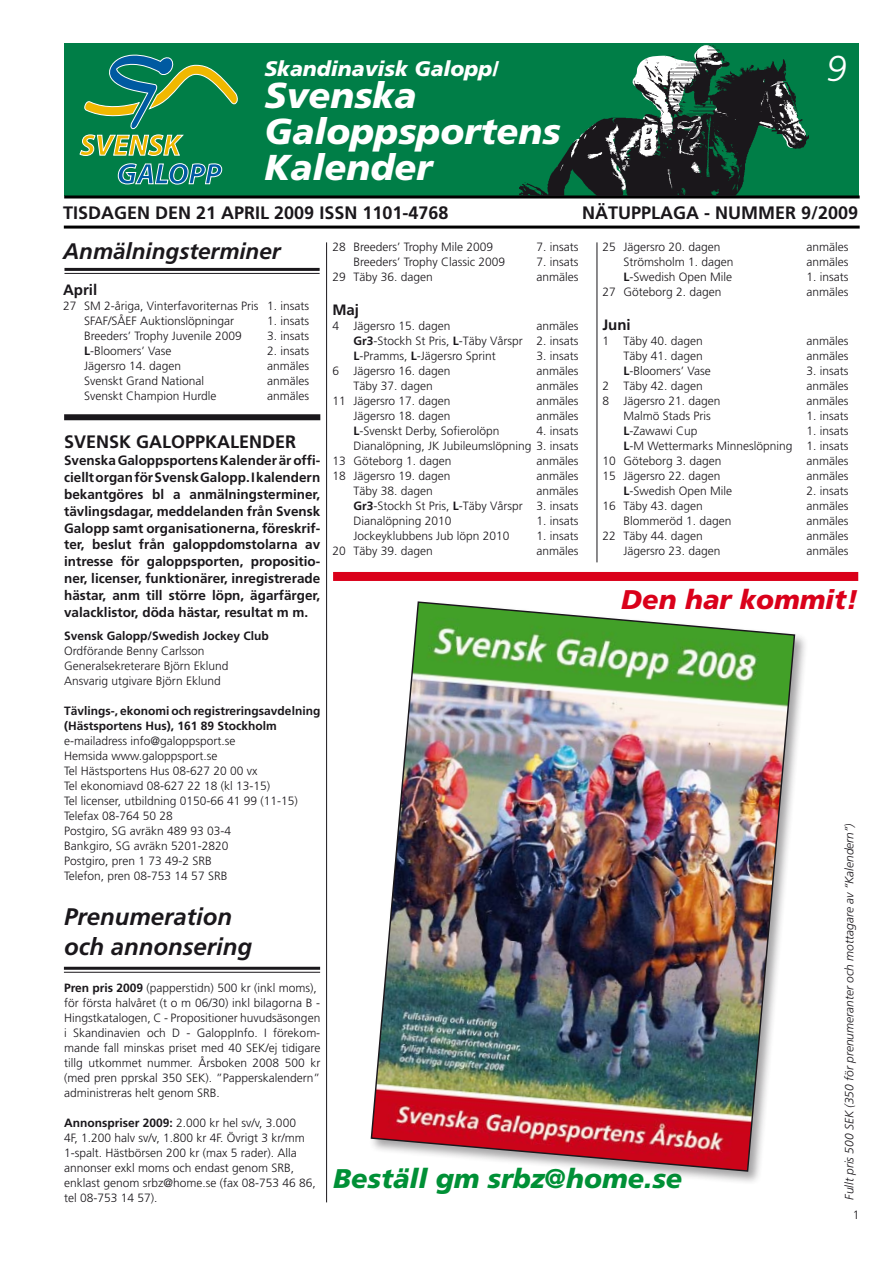
<style>
.page{position:relative;width:893px;height:1263px;background:#fff}
.page>*{position:absolute;margin:0;border:0;box-sizing:border-box;transform-origin:0 0}
.t1{font:italic 900 36px/36px "Frutiger";color:#fff}
.t2{font:italic 300 36px "Frutiger";color:#fff}
.t3{font:italic 900 27px "Frutiger";color:#009036}
.t4{font:italic 900 27px "Frutiger";color:#da001a}
.t5{font:italic 700 24px/30px "Frutiger";color:#1a171b}
.t6{font:italic 700 22.5px "Frutiger";color:#1a171b}
.t7{font:italic 900 21px "Frutiger";color:#fff}
.t8{font:700 18px "Frutiger";color:#1a171b}
.t9{font:700 15px "Frutiger";color:#1a171b}
.t10{font:700 13.5px/16.8px "Frutiger";color:#1a171b;text-align:justify}
.t11{font:300 12px/15px "Frutiger";color:#1a171b}
.t12{font:700 12px/15px "Frutiger";color:#1a171b}
.t13{font:italic 300 12px "Frutiger";color:#1a171b}
.s1{font-weight:700}
</style>
<div class="page">
<div style="left:64px;top:43px;width:794px;height:153px;background:#007e47"></div>
<hr style="left:64px;top:195px;width:796px;height:3px;background:#000">
<hr style="left:64px;top:226px;width:796px;height:3px;background:#000">
<img style="left:519px;top:45px;width:290px;height:150px">
<svg style="left:79px;top:55px;width:159px;height:130px"></svg>
<div style="left:64px;top:414px;width:256px;height:6px;background:#1a171b"></div>
<hr style="left:64px;top:268px;width:256px;height:3px;background:#1a171b">
<hr style="left:64px;top:273px;width:256px;height:1px;background:#1a171b">
<hr style="left:326px;top:242px;width:1px;height:960px;background:#1a171b">
<hr style="left:597px;top:242px;width:1px;height:320px;background:#1a171b">
<hr style="left:64px;top:967px;width:256px;height:3px;background:#1a171b">
<hr style="left:64px;top:972px;width:256px;height:1px;background:#1a171b">
<div style="left:333px;top:572px;width:525px;height:9px;background:#da001a"></div>
<div style="left:368px;top:599px;width:440px;height:586px;background:#1a171b;opacity:.4"></div>
<img style="left:370px;top:601px;width:426px;height:571px">
<h3 class="t7" style="left:264px;top:56px;width:235px">Skandinavisk Galopp/</h3>
<h1 class="t2" style="left:826px;top:48px;width:22px">9</h1>
<h1 class="t1" style="left:264px;top:77px;width:298px">Svenska<br>Galoppsportens<br>Kalender</h1>
<h3 class="t8" style="left:63px;top:202px;width:387px">TISDAGEN DEN 21 APRIL 2009 ISSN 1101-4768</h3>
<h3 class="t8" style="left:582px;top:202px;width:278px">NÄTUPPLAGA - NUMMER 9/2009</h3>
<h3 class="t6" style="left:63px;top:238px;width:219px">Anmälningsterminer</h3>
<p class="t9" style="left:63px;top:281px;width:36px">April</p>
<p class="t11" style="left:84px;top:299px;width:227px;text-indent:-21px">27 SM 2-åriga, Vinterfavoriternas Pris 1. insats<br>SFAF/SÅEF Auktionslöpningar</p>
<p class="t11" style="left:267px;top:314px;width:44px">1. insats</p>
<p class="t11" style="left:84px;top:329px;width:159px">Breeders’ Trophy Juvenile 2009</p>
<p class="t11" style="left:267px;top:329px;width:44px">3. insats</p>
<p class="t11" style="left:84px;top:344px;width:89px"><span class="s1">L</span>-Bloomers’ Vase</p>
<p class="t11" style="left:267px;top:344px;width:44px">2. insats</p>
<p class="t11" style="left:84px;top:359px;width:99px">Jägersro 14. dagen</p>
<p class="t11" style="left:267px;top:359px;width:43px">anmäles</p>
<p class="t11" style="left:84px;top:374px;width:122px">Svenskt Grand National</p>
<p class="t11" style="left:267px;top:374px;width:43px">anmäles</p>
<p class="t11" style="left:84px;top:389px;width:134px">Svenskt Champion Hurdle</p>
<p class="t11" style="left:267px;top:389px;width:43px">anmäles</p>
<h3 class="t8" style="left:64px;top:431px;width:234px">SVENSK GALOPPKALENDER</h3>
<p class="t10" style="left:64px;top:452px;width:258px">Svenska Galoppsportens Kalender är offi&shy;ciellt organ för Svensk Galopp. I kalendern bekantgöres bl a anmälningsterminer, tävlingsdagar, meddelanden från Svensk Galopp samt organisationerna, föreskrif&shy;ter, beslut från galoppdomstolarna av intresse för galoppsporten, propositio&shy;ner, licenser, funktionärer, inregistrerade hästar, anm till större löpn, ägarfärger, valacklistor, döda hästar, resultat m m.</p>
<p class="t12" style="left:64px;top:629px;width:206px">Svensk Galopp/Swedish Jockey Club</p>
<p class="t11" style="left:64px;top:644px;width:166px">Ordförande Benny Carlsson<br>Generalsekreterare Björn Eklund<br>Ansvarig utgivare Björn Eklund</p>
<p class="t12" style="left:64px;top:704px;width:258px">Tävlings-, ekonomi och registreringsavdelning (Hästsportens Hus), 161 89 Stockholm</p>
<p class="t11" style="left:64px;top:734px;width:235px">e-mailadress info@galoppsport.se<br>Hemsida www.galoppsport.se<br>Tel Hästsportens Hus 08-627 20 00 vx<br>Tel ekonomiavd 08-627 22 18 (kl 13-15)<br>Tel licenser, utbildning 0150-66 41 99 (11-15)<br>Telefax 08-764 50 28<br>Postgiro, SG avräkn 489 93 03-4<br>Bankgiro, SG avräkn 5201-2820<br>Postgiro, pren 1 73 49-2 SRB<br>Telefon, pren 08-753 14 57 SRB</p>
<h3 class="t5" style="left:64px;top:902px;width:189px">Prenumeration och annonsering</h3>
<p class="t11" style="left:64px;top:980px;width:258px"><span class="s1">Pren pris 2009</span> (papperstidn) 500 kr (inkl moms), för första halvåret (t o m 06/30) inkl bilagorna B - Hingstkatalogen, C - Propositioner huvudsäsongen i Skandinavien och D - GaloppInfo. I förekom&shy;mande fall minskas priset med 40 SEK/ej tidigare tillg utkommet nummer. Årsboken 2008 500 kr (med pren pprskal 350 SEK). ”Papperskalendern” administreras helt genom SRB.</p>
<p class="t11" style="left:64px;top:1115px;width:253px"><span class="s1">Annonspriser 2009:</span> 2.000 kr hel sv/v, 3.000<br>4F, 1.200 halv sv/v, 1.800 kr 4F. Övrigt 3 kr/mm 1-spalt. Hästbörsen 200 kr (max 5 rader). Alla annonser exkl moms och endast genom SRB, enklast genom srbz@home.se (fax 08-753 46 86, tel 08-753 14 57).</p>
<p class="t11" style="left:332px;top:239px;width:162px">28 Breeders’ Trophy Mile 2009</p>
<p class="t11" style="left:536px;top:239px;width:44px">7. insats</p>
<p class="t11" style="left:353px;top:254px;width:153px">Breeders’ Trophy Classic 2009</p>
<p class="t11" style="left:536px;top:254px;width:44px">7. insats</p>
<p class="t11" style="left:332px;top:269px;width:102px">29 Täby 36. dagen</p>
<p class="t11" style="left:536px;top:269px;width:43px">anmäles</p>
<p class="t9" style="left:332px;top:301px;width:28px">Maj</p>
<p class="t11" style="left:332px;top:319px;width:120px">4 Jägersro 15. dagen</p>
<p class="t11" style="left:353px;top:319px;width:227px;text-align:justify;text-indent:183px">anmäles <span class="s1">Gr3</span>-Stockh St Pris, <span class="s1">L</span>-Täby Vårspr 2. insats <span class="s1">L</span>-Pramms, <span class="s1">L</span>-Jägersro Sprint</p>
<p class="t11" style="left:536px;top:349px;width:44px">3. insats</p>
<p class="t11" style="left:332px;top:364px;width:120px">6 Jägersro 16. dagen</p>
<p class="t11" style="left:536px;top:364px;width:43px">anmäles</p>
<p class="t11" style="left:353px;top:379px;width:81px">Täby 37. dagen</p>
<p class="t11" style="left:536px;top:379px;width:43px">anmäles</p>
<p class="t11" style="left:332px;top:394px;width:120px">11 Jägersro 17. dagen</p>
<p class="t11" style="left:536px;top:394px;width:43px">anmäles</p>
<p class="t11" style="left:353px;top:409px;width:99px">Jägersro 18. dagen</p>
<p class="t11" style="left:536px;top:409px;width:43px">anmäles</p>
<p class="t11" style="left:353px;top:424px;width:148px"><span class="s1">L</span>-Svenskt Derby, Sofierolöpn</p>
<p class="t11" style="left:536px;top:424px;width:44px">4. insats</p>
<p class="t11" style="left:353px;top:439px;width:227px">Dianalöpning, JK Jubileumslöpning 3. insats</p>
<p class="t11" style="left:332px;top:454px;width:121px">13 Göteborg 1. dagen</p>
<p class="t11" style="left:536px;top:454px;width:43px">anmäles</p>
<p class="t11" style="left:332px;top:469px;width:120px">18 Jägersro 19. dagen</p>
<p class="t11" style="left:536px;top:469px;width:43px">anmäles</p>
<p class="t11" style="left:353px;top:484px;width:81px">Täby 38. dagen</p>
<p class="t11" style="left:353px;top:484px;width:227px;text-align:justify;text-indent:183px">anmäles <span class="s1">Gr3</span>-Stockh St Pris, <span class="s1">L</span>-Täby Vårspr 3. insats Dianalöpning 2010</p>
<p class="t11" style="left:536px;top:514px;width:44px">1. insats</p>
<p class="t11" style="left:353px;top:529px;width:158px">Jockeyklubbens Jub löpn 2010</p>
<p class="t11" style="left:536px;top:529px;width:44px">1. insats</p>
<p class="t11" style="left:332px;top:544px;width:102px">20 Täby 39. dagen</p>
<p class="t11" style="left:536px;top:544px;width:43px">anmäles</p>
<p class="t11" style="left:602px;top:239px;width:120px">25 Jägersro 20. dagen</p>
<p class="t11" style="left:806px;top:239px;width:43px">anmäles</p>
<p class="t11" style="left:623px;top:254px;width:112px">Strömsholm 1. dagen</p>
<p class="t11" style="left:806px;top:254px;width:43px">anmäles</p>
<p class="t11" style="left:623px;top:269px;width:110px"><span class="s1">L</span>-Swedish Open Mile</p>
<p class="t11" style="left:806px;top:269px;width:44px">1. insats</p>
<p class="t11" style="left:602px;top:284px;width:121px">27 Göteborg 2. dagen</p>
<p class="t11" style="left:806px;top:284px;width:43px">anmäles</p>
<p class="t9" style="left:602px;top:316px;width:30px">Juni</p>
<p class="t11" style="left:602px;top:334px;width:102px">1 Täby 40. dagen</p>
<p class="t11" style="left:806px;top:334px;width:43px">anmäles</p>
<p class="t11" style="left:623px;top:349px;width:81px">Täby 41. dagen</p>
<p class="t11" style="left:806px;top:349px;width:43px">anmäles</p>
<p class="t11" style="left:623px;top:364px;width:89px"><span class="s1">L</span>-Bloomers’ Vase</p>
<p class="t11" style="left:806px;top:364px;width:44px">3. insats</p>
<p class="t11" style="left:602px;top:379px;width:102px">2 Täby 42. dagen</p>
<p class="t11" style="left:806px;top:379px;width:43px">anmäles</p>
<p class="t11" style="left:602px;top:394px;width:120px">8 Jägersro 21. dagen</p>
<p class="t11" style="left:806px;top:394px;width:43px">anmäles</p>
<p class="t11" style="left:623px;top:409px;width:89px">Malmö Stads Pris</p>
<p class="t11" style="left:806px;top:409px;width:44px">1. insats</p>
<p class="t11" style="left:623px;top:424px;width:76px"><span class="s1">L</span>-Zawawi Cup</p>
<p class="t11" style="left:806px;top:424px;width:44px">1. insats</p>
<p class="t11" style="left:623px;top:439px;width:227px"><span class="s1">L</span>-M Wettermarks Minneslöpning 1. insats</p>
<p class="t11" style="left:602px;top:454px;width:121px">10 Göteborg 3. dagen</p>
<p class="t11" style="left:806px;top:454px;width:43px">anmäles</p>
<p class="t11" style="left:602px;top:469px;width:120px">15 Jägersro 22. dagen</p>
<p class="t11" style="left:806px;top:469px;width:43px">anmäles</p>
<p class="t11" style="left:623px;top:484px;width:110px"><span class="s1">L</span>-Swedish Open Mile</p>
<p class="t11" style="left:806px;top:484px;width:44px">2. insats</p>
<p class="t11" style="left:602px;top:499px;width:102px">16 Täby 43. dagen</p>
<p class="t11" style="left:806px;top:499px;width:43px">anmäles</p>
<p class="t11" style="left:623px;top:514px;width:110px">Blommeröd 1. dagen</p>
<p class="t11" style="left:806px;top:514px;width:43px">anmäles</p>
<p class="t11" style="left:602px;top:529px;width:102px">22 Täby 44. dagen</p>
<p class="t11" style="left:806px;top:529px;width:43px">anmäles</p>
<p class="t11" style="left:623px;top:544px;width:99px">Jägersro 23. dagen</p>
<p class="t11" style="left:806px;top:544px;width:43px">anmäles</p>
<h2 class="t4" style="left:621px;top:584px;width:238px">Den har kommit!</h2>
<h2 class="t3" style="left:333px;top:1163px;width:351px">Beställ gm srbz@home.se</h2>
<p class="t13" style="left:842px;top:1199px;width:378px;rotate:-90deg">Fullt pris 500 SEK (350 för prenumeranter och mottagare av “Kalendern”)</p>
<p class="t11" style="left:853px;top:1207px;width:8px">1</p>
</div>
